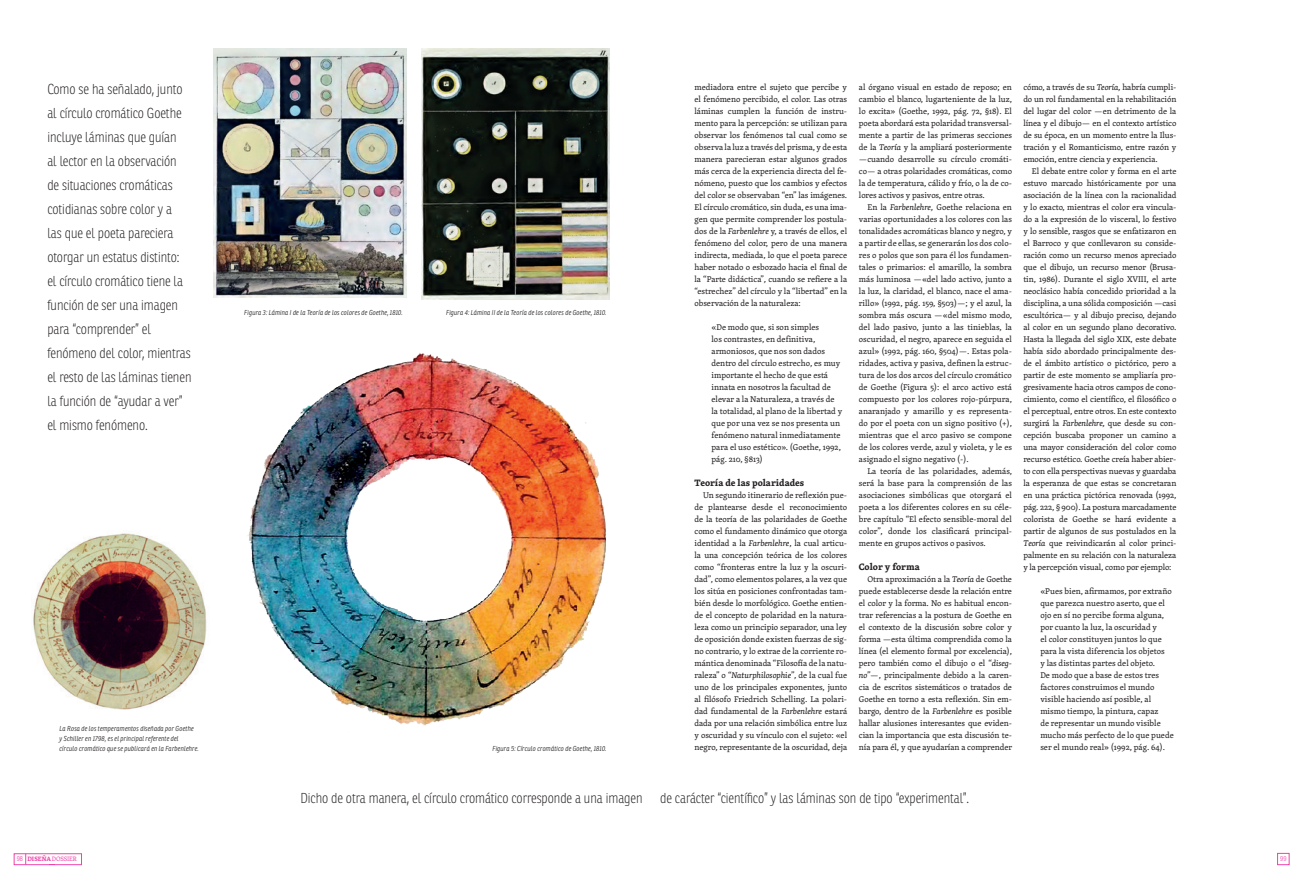
<style>
.page{position:relative;width:1304px;height:879px;background:#fff}
.page>*{position:absolute;margin:0;border:0;box-sizing:border-box;transform-origin:0 0}
.t1{font:100 14px/24px "Ronnia Cond";letter-spacing:-.005em;color:#231f20}
.t2{font:700 9.5px "Skolar";color:#231f20}
.t3{font:8.5px/12px "Skolar";color:#231f20;text-align:justify}
.t4{font:italic 300 7px/10px "Ronnia Cond";letter-spacing:.015em;color:#231f20}
.t5{font:300 7px "Ronnia Cond";color:#ee43a9}
.t6{font:6.5px "Skolar";letter-spacing:-.025em;color:#ee43a9}
.s1{font-style:italic}
.s2{font-family:"Ronnia Cond";font-weight:300;font-size:7px}
.s3{font-weight:700}
</style>
<div class="page">
<div style="left:1277px;top:853px;width:12px;height:12px;border:1px solid #ee43a9"></div>
<div style="left:14px;top:853px;width:68px;height:12px;border:1px solid #ee43a9"></div>
<img style="left:213px;top:48px;width:194px;height:249px">
<img style="left:422px;top:48px;width:187px;height:251px">
<img style="left:247px;top:353px;width:359px;height:373px">
<img style="left:33px;top:533px;width:174px;height:177px">
<p class="t1" style="left:47px;top:77px;width:146px">Como se ha señalado, junto al círculo cromático Goethe incluye láminas que guían<br>al lector en la observación de situaciones cromáticas cotidianas sobre color y a<br>las que el poeta pareciera otorgar un estatus distinto: el círculo cromático tiene la función de ser una imagen para “comprender” el fenómeno del color, mientras el resto de las láminas tienen la función de “ayudar a ver” el mismo fenómeno.</p>
<p class="t4" style="left:60px;top:724px;width:141px">La Rosa de los temperamentos diseñada por Goethe<br>y Schiller en 1798, es el principal referente del<br>círculo cromático que se publicará en la Farbenlehre.</p>
<p class="t3" style="left:694px;top:81px;width:154px">mediadora entre el sujeto que percibe y el fenómeno percibido, el color. Las otras láminas cumplen la función de instru&shy;mento para la percepción: se utilizan para observar los fenómenos tal cual como se observa la luz a través del prisma, y de esta manera parecieran estar algunos grados más cerca de la experiencia directa del fe&shy;nómeno, puesto que los cambios y efectos del color se observaban “en” las imágenes.<br>El círculo cromático, sin duda, es una ima&shy;gen que permite comprender los postula&shy;dos de la <span class="s1">Farbenlehre</span> y, a través de ellos, el fenómeno del color, pero de una manera indirecta, mediada, lo que el poeta parece haber notado o esbozado hacia el final de la “Parte didáctica”<span class="s1">,</span> cuando se refiere a la “estrechez” del círculo y la “libertad” en la observación de la naturaleza:</p>
<p class="t3" style="left:711px;top:321px;width:132px;text-align:left">«De modo que, si son simples<br>los contrastes, en definitiva, armoniosos, que nos son dados dentro del círculo estrecho, es muy importante el hecho de que está innata en nosotros la facultad de elevar a la Naturaleza, a través de la totalidad, al plano de la libertad y que por una vez se nos presenta un fenómeno natural inmediatamente para el uso estético». (Goethe, 1992, pág. 210, §813)</p>
<p class="t2" style="left:694px;top:475px;width:111px">Teoría de las polaridades</p>
<p class="t3" style="left:694px;top:489px;width:154px;text-indent:9px">Un segundo itinerario de reflexión pue&shy;de plantearse desde el reconocimiento de la teoría de las polaridades de Goethe como el fundamento dinámico que otorga identidad a la <span class="s1">Farbenlehre</span>, la cual articu&shy;la una concepción teórica de los colores como “fronteras entre la luz y la oscuri&shy;dad”, como elementos polares, a la vez que los sitúa en posiciones confrontadas tam&shy;bién desde lo morfológico. Goethe entien&shy;de el concepto de polaridad en la natura&shy;leza como un principio separador, una ley de oposición donde existen fuerzas de sig&shy;no contrario, y lo extrae de la corriente ro&shy;mántica denominada “Filosofía de la natu&shy;raleza” o “<span class="s1">Naturphilosophie</span>”, de la cual fue uno de los principales exponentes, junto al filósofo Friedrich Schelling. La polari&shy;dad fundamental de la <span class="s1">Farbenlehre</span> estará dada por una relación simbólica entre luz y oscuridad y su vínculo con el sujeto: «el negro, representante de la oscuridad, deja</p>
<p class="t3" style="left:859px;top:81px;width:155px">al órgano visual en estado de reposo; en cambio el blanco, lugarteniente de la luz, lo excita» (Goethe, 1992, pág. 72, §18). El poeta abordará esta polaridad transversal&shy;mente a partir de las primeras secciones de la <span class="s1">Teoría</span> y la ampliará posteriormente —cuando desarrolle su círculo cromáti&shy;co— a otras polaridades cromáticas, como la de temperatura, cálido y frío, o la de co&shy;lores activos y pasivos, entre otras.</p>
<p class="t3" style="left:859px;top:201px;width:155px;text-indent:9px">En la <span class="s1">Farbenlehre,</span> Goethe relaciona en varias oportunidades a los colores con las tonalidades acromáticas blanco y negro, y a partir de ellas, se generarán los dos colo&shy;res o polos que son para él los fundamen&shy;tales o primarios: el amarillo, la sombra más luminosa —«del lado activo, junto a la luz, la claridad, el blanco, nace el ama&shy;rillo» (1992, pág. 159, §503)—; y el azul, la sombra más oscura —«del mismo modo, del lado pasivo, junto a las tinieblas, la oscuridad, el negro, aparece en seguida el azul» (1992, pág. 160, §504)—. Estas pola&shy;ridades, activa y pasiva, definen la estruc&shy;tura de los dos arcos del círculo cromático de Goethe (Figura 5): el arco activo está compuesto por los colores rojo-púrpura, anaranjado y amarillo y es representa&shy;do por el poeta con un signo positivo (+), mientras que el arco pasivo se compone de los colores verde, azul y violeta, y le es asignado el signo negativo (-).</p>
<p class="t3" style="left:859px;top:465px;width:155px;text-indent:9px">La teoría de las polaridades, además, será la base para la comprensión de las asociaciones simbólicas que otorgará el poeta a los diferentes colores en su céle&shy;bre capítulo “El efecto sensible-moral del color”, donde los clasificará principal&shy;mente en grupos activos o pasivos.</p>
<p class="t2" style="left:859px;top:559px;width:62px">Color y forma</p>
<p class="t3" style="left:859px;top:573px;width:155px;text-indent:9px">Otra aproximación a la <span class="s1">Teoría</span> de Goethe puede establecerse desde la relación entre el color y la forma. No es habitual encon&shy;trar referencias a la postura de Goethe en el contexto de la discusión sobre color y forma —esta última comprendida como la línea (el elemento formal por excelencia), pero también como el dibujo o el “<span class="s1">diseg&shy;no”</span>—, principalmente debido a la caren&shy;cia de escritos sistemáticos o tratados de Goethe en torno a esta reflexión. Sin em&shy;bargo, dentro de la <span class="s1">Farbenlehre</span> es posible hallar alusiones interesantes que eviden&shy;cian la importancia que esta discusión te&shy;nía para él, y que ayudarían a comprender</p>
<p class="t3" style="left:1023px;top:81px;width:155px">cómo, a través de su <span class="s1">Teoría,</span> habría cumpli&shy;do un rol fundamental en la rehabilitación del lugar del color —en detrimento de la línea y el dibujo— en el contexto artístico de su época, en un momento entre la Ilus&shy;tración y el Romanticismo, entre razón y emoción, entre ciencia y experiencia.</p>
<p class="t3" style="left:1023px;top:165px;width:155px;text-indent:9px">El debate entre color y forma en el arte estuvo marcado históricamente por una asociación de la línea con la racionalidad y lo exacto, mientras el color era vincula&shy;do a la expresión de lo visceral, lo festivo y lo sensible, rasgos que se enfatizaron en el Barroco y que conllevaron su conside&shy;ración como un recurso menos apreciado que el dibujo, un recurso menor (Brusa&shy;tin, 1986). Durante el siglo XVIII, el arte neoclásico había concedido prioridad a la disciplina, a una sólida composición —casi escultórica— y al dibujo preciso, dejando al color en un segundo plano decorativo.<br>Hasta la llegada del siglo XIX, este debate había sido abordado principalmente des&shy;de el ámbito artístico o pictórico, pero a partir de este momento se ampliaría pro&shy;gresivamente hacia otros campos de cono&shy;cimiento, como el científico, el filosófico o el perceptual, entre otros. En este contexto surgirá la <span class="s1">Farbenlehre,</span> que desde su con&shy;cepción buscaba proponer un camino a una mayor consideración del color como recurso estético. Goethe creía haber abier&shy;to con ella perspectivas nuevas y guardaba la esperanza de que estas se concretaran en una práctica pictórica renovada (1992, pág. 222, § 900). La postura marcadamente colorista de Goethe se hará evidente a partir de algunos de sus postulados en la <span class="s1">Teoría</span> que reivindicarán al color princi&shy;palmente en su relación con la naturaleza y la percepción visual, como por ejemplo:</p>
<p class="t3" style="left:1040px;top:585px;width:135px;text-align:left">«Pues bien, afirmamos, por extraño que parezca nuestro aserto, que el ojo en sí no percibe forma alguna, por cuanto la luz, la oscuridad y<br>el color constituyen juntos lo que para la vista diferencia los objetos<br>y las distintas partes del objeto.<br>De modo que a base de estos tres factores construimos el mundo visible haciendo así posible, al mismo tiempo, la pintura, capaz<br>de representar un mundo visible mucho más perfecto de lo que puede</p>
<p class="t4" style="left:244px;top:308px;width:160px">Figura 3: Lámina I de la Teoría de los colores de Goethe, 1810.</p>
<p class="t4" style="left:446px;top:308px;width:162px">Figura 4: Lámina II de la Teoría de los colores de Goethe, 1810.</p>
<p class="t4" style="left:492px;top:744px;width:116px">Figura 5: Círculo cromático de Goethe, 1810.</p>
<p class="t3" style="left:1040px;top:741px;width:126px">ser el mundo real» (1992, pág. 64).</p>
<h1 class="t1" style="left:300px;top:786px;width:344px">Dicho de otra manera, el círculo cromático corresponde a una imagen</h1>
<h1 class="t1" style="left:660px;top:786px;width:310px">de carácter “científico” y las láminas son de tipo “experimental”.</h1>
<p class="t6" style="left:17px;top:854px;width:62px"><span class="s2">98</span> <span class="s3">DISEÑA</span>DOSSIER</p>
<p class="t5" style="left:1280px;top:854px;width:8px">99</p>
</div>
